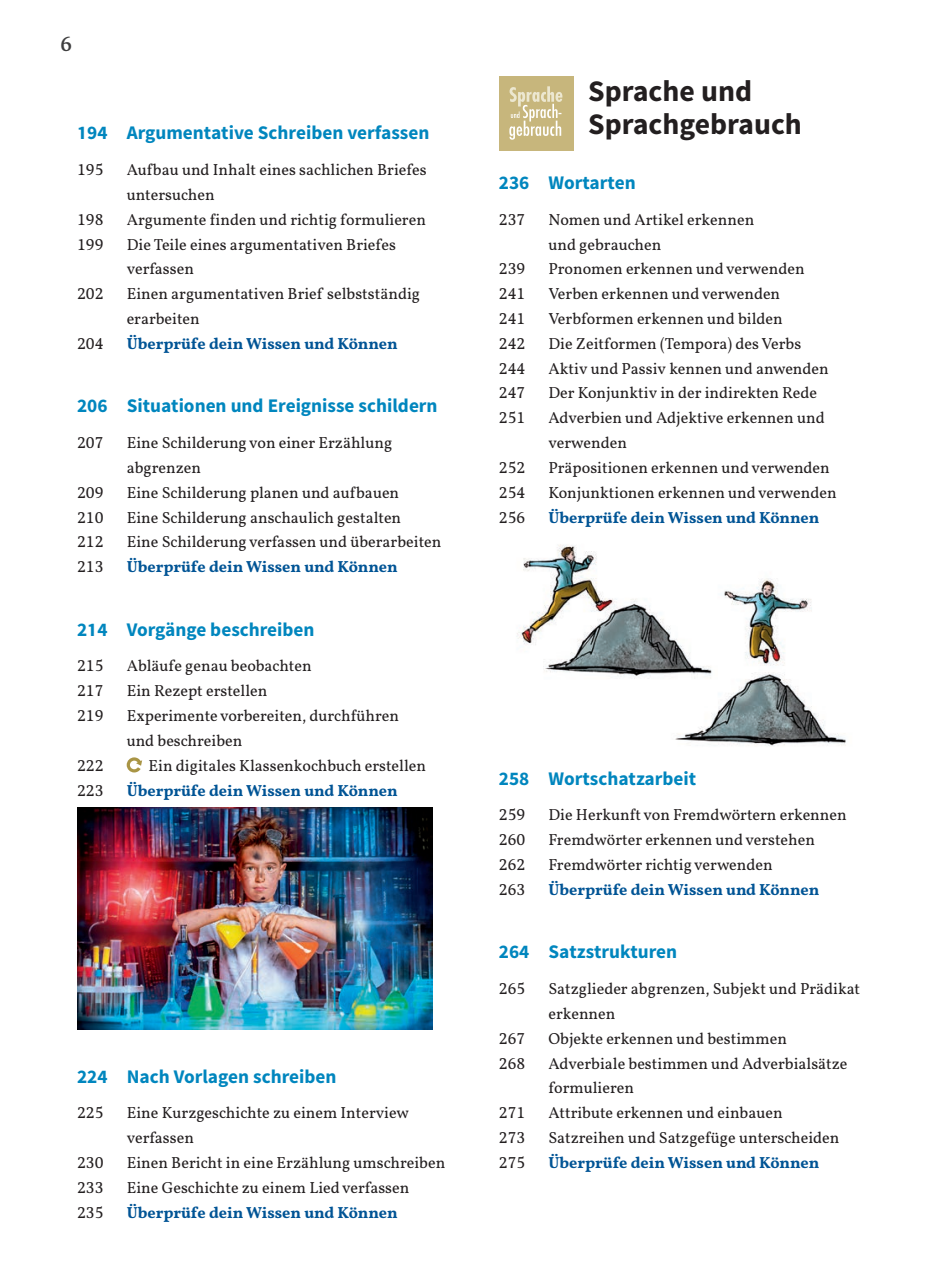
<style>
.page{position:relative;width:945px;height:1288px;background:#fff}
.page>*{position:absolute;margin:0;border:0;box-sizing:border-box;transform-origin:0 0}
.t1{font:700 29.75px/33.2px "bs Sirah Sans 1";color:#231f20}
.t2{font:600 21px "bs Green Valley Serif 1";color:#3e3e3f}
.t3{font:700 19.25px "bs Sirah Sans 1";color:#0086be}
.t4{font:16.1px/24.8px "bs Green Valley Serif 1";color:#231f20}
.t5{font:700 16.1px "bs Green Valley Serif 1";color:#005495}
</style>
<div class="page">
<img style="left:516px;top:544px;width:330px;height:202px">
<div style="left:499px;top:76px;width:74px;height:74px;background:#c7b67c"></div>
<svg style="left:509px;top:86px;width:53px;height:54px"></svg>
<svg style="left:127px;top:757px;width:15px;height:15px"></svg>
<img style="left:77px;top:807px;width:356px;height:222px">
<p class="t2" style="left:60px;top:37px;width:13px">6</p>
<p class="t3" style="left:77px;top:127px;width:354px">194 Argumentative Schreiben verfassen</p>
<p class="t4" style="left:77px;top:159px;width:28px">195</p>
<p class="t4" style="left:127px;top:159px;width:302px">Aufbau und Inhalt eines sachlichen Briefes untersuchen</p>
<p class="t4" style="left:77px;top:209px;width:28px">198</p>
<p class="t4" style="left:127px;top:209px;width:301px">Argumente finden und richtig formulieren</p>
<p class="t4" style="left:77px;top:233px;width:28px">199</p>
<p class="t4" style="left:127px;top:233px;width:271px">Die Teile eines argumentativen Briefes verfassen</p>
<p class="t4" style="left:77px;top:283px;width:28px">202</p>
<p class="t4" style="left:127px;top:283px;width:295px">Einen argumentativen Brief selbstständig erarbeiten</p>
<p class="t4" style="left:77px;top:333px;width:28px">204</p>
<p class="t5" style="left:127px;top:338px;width:272px">Überprüfe dein Wissen und Können</p>
<p class="t3" style="left:77px;top:400px;width:362px">206 Situationen und Ereignisse schildern</p>
<p class="t4" style="left:77px;top:432px;width:28px">207</p>
<p class="t4" style="left:127px;top:432px;width:267px">Eine Schilderung von einer Erzählung abgrenzen</p>
<p class="t4" style="left:77px;top:481px;width:28px">209</p>
<p class="t4" style="left:127px;top:481px;width:274px">Eine Schilderung planen und aufbauen</p>
<p class="t4" style="left:77px;top:506px;width:28px">210</p>
<p class="t4" style="left:127px;top:506px;width:276px">Eine Schilderung anschaulich gestalten</p>
<p class="t4" style="left:77px;top:531px;width:28px">212</p>
<p class="t4" style="left:127px;top:531px;width:316px">Eine Schilderung verfassen und überarbeiten</p>
<p class="t4" style="left:77px;top:556px;width:28px">213</p>
<p class="t5" style="left:127px;top:561px;width:272px">Überprüfe dein Wissen und Können</p>
<p class="t3" style="left:77px;top:623px;width:239px">214 Vorgänge beschreiben</p>
<p class="t4" style="left:77px;top:655px;width:28px">215</p>
<p class="t4" style="left:127px;top:655px;width:186px">Abläufe genau beobachten</p>
<p class="t4" style="left:77px;top:680px;width:28px">217</p>
<p class="t4" style="left:127px;top:680px;width:142px">Ein Rezept erstellen</p>
<p class="t4" style="left:77px;top:705px;width:28px">219</p>
<p class="t4" style="left:127px;top:705px;width:274px">Experimente vorbereiten, durchführen und beschreiben</p>
<p class="t4" style="left:77px;top:754px;width:28px">222</p>
<p class="t4" style="left:149px;top:754px;width:279px">Ein digitales Klassenkochbuch erstellen</p>
<p class="t4" style="left:77px;top:779px;width:28px">223</p>
<p class="t5" style="left:127px;top:784px;width:272px">Überprüfe dein Wissen und Können</p>
<p class="t3" style="left:77px;top:1069px;width:261px">224 Nach Vorlagen schreiben</p>
<p class="t4" style="left:77px;top:1102px;width:28px">225</p>
<p class="t4" style="left:127px;top:1102px;width:284px">Eine Kurzgeschichte zu einem Interview verfassen</p>
<p class="t4" style="left:77px;top:1151px;width:28px">230</p>
<p class="t4" style="left:127px;top:1151px;width:320px">Einen Bericht in eine Erzählung umschreiben</p>
<p class="t4" style="left:77px;top:1176px;width:28px">233</p>
<p class="t4" style="left:127px;top:1176px;width:284px">Eine Geschichte zu einem Lied verfassen</p>
<p class="t4" style="left:77px;top:1201px;width:28px">235</p>
<p class="t5" style="left:127px;top:1206px;width:272px">Überprüfe dein Wissen und Können</p>
<p class="t1" style="left:588px;top:77px;width:215px">Sprache und<br>Sprachgebrauch</p>
<p class="t3" style="left:499px;top:176px;width:138px">236 Wortarten</p>
<p class="t4" style="left:499px;top:209px;width:28px">237</p>
<p class="t4" style="left:548px;top:209px;width:207px">Nomen und Artikel erkennen und gebrauchen</p>
<p class="t4" style="left:499px;top:258px;width:28px">239</p>
<p class="t4" style="left:548px;top:258px;width:258px">Pronomen erkennen und verwenden</p>
<p class="t4" style="left:499px;top:283px;width:28px">241</p>
<p class="t4" style="left:548px;top:283px;width:233px">Verben erkennen und verwenden</p>
<p class="t4" style="left:499px;top:308px;width:28px">241</p>
<p class="t4" style="left:548px;top:308px;width:236px">Verbformen erkennen und bilden</p>
<p class="t4" style="left:499px;top:333px;width:28px">242</p>
<p class="t4" style="left:548px;top:333px;width:254px">Die Zeitformen (Tempora) des Verbs</p>
<p class="t4" style="left:499px;top:357px;width:28px">244</p>
<p class="t4" style="left:548px;top:357px;width:282px">Aktiv und Passiv kennen und anwenden</p>
<p class="t4" style="left:499px;top:382px;width:28px">247</p>
<p class="t4" style="left:548px;top:382px;width:270px">Der Konjunktiv in der indirekten Rede</p>
<p class="t4" style="left:499px;top:407px;width:28px">251</p>
<p class="t4" style="left:548px;top:407px;width:278px">Adverbien und Adjektive erkennen und verwenden</p>
<p class="t4" style="left:499px;top:457px;width:28px">252</p>
<p class="t4" style="left:548px;top:457px;width:283px">Präpositionen erkennen undverwenden</p>
<p class="t4" style="left:499px;top:482px;width:28px">254</p>
<p class="t4" style="left:548px;top:482px;width:290px">Konjunktionen erkennen und verwenden</p>
<p class="t4" style="left:499px;top:506px;width:28px">256</p>
<p class="t5" style="left:548px;top:511px;width:272px">Überprüfe dein Wissen und Können</p>
<p class="t3" style="left:499px;top:772px;width:199px">258 Wortschatzarbeit</p>
<p class="t4" style="left:499px;top:804px;width:28px">259</p>
<p class="t4" style="left:548px;top:804px;width:300px">Die Herkunft von Fremdwörtern erkennen</p>
<p class="t4" style="left:499px;top:829px;width:28px">260</p>
<p class="t4" style="left:548px;top:829px;width:268px">Fremdwörter erkennen und verstehen</p>
<p class="t4" style="left:499px;top:854px;width:28px">262</p>
<p class="t4" style="left:548px;top:854px;width:226px">Fremdwörter richtig verwenden</p>
<p class="t4" style="left:499px;top:878px;width:28px">263</p>
<p class="t5" style="left:548px;top:883px;width:272px">Überprüfe dein Wissen und Können</p>
<p class="t3" style="left:499px;top:945px;width:180px">264 Satzstrukturen</p>
<p class="t4" style="left:499px;top:978px;width:28px">265</p>
<p class="t4" style="left:548px;top:978px;width:313px">Satzglieder abgrenzen, Subjekt und Prädikat erkennen</p>
<p class="t4" style="left:499px;top:1027px;width:28px">267</p>
<p class="t4" style="left:548px;top:1027px;width:240px">Objekte erkennen und bestimmen</p>
<p class="t4" style="left:499px;top:1052px;width:28px">268</p>
<p class="t4" style="left:548px;top:1052px;width:300px">Adverbiale bestimmen und Adverbialsätze formulieren</p>
<p class="t4" style="left:499px;top:1102px;width:28px">271</p>
<p class="t4" style="left:548px;top:1102px;width:236px">Attribute erkennen und einbauen</p>
<p class="t4" style="left:499px;top:1126px;width:28px">273</p>
<p class="t4" style="left:548px;top:1126px;width:293px">Satzreihen und Satzgefüge unterscheiden</p>
<p class="t4" style="left:499px;top:1151px;width:28px">275</p>
<p class="t5" style="left:548px;top:1156px;width:272px">Überprüfe dein Wissen und Können</p>
</div>
